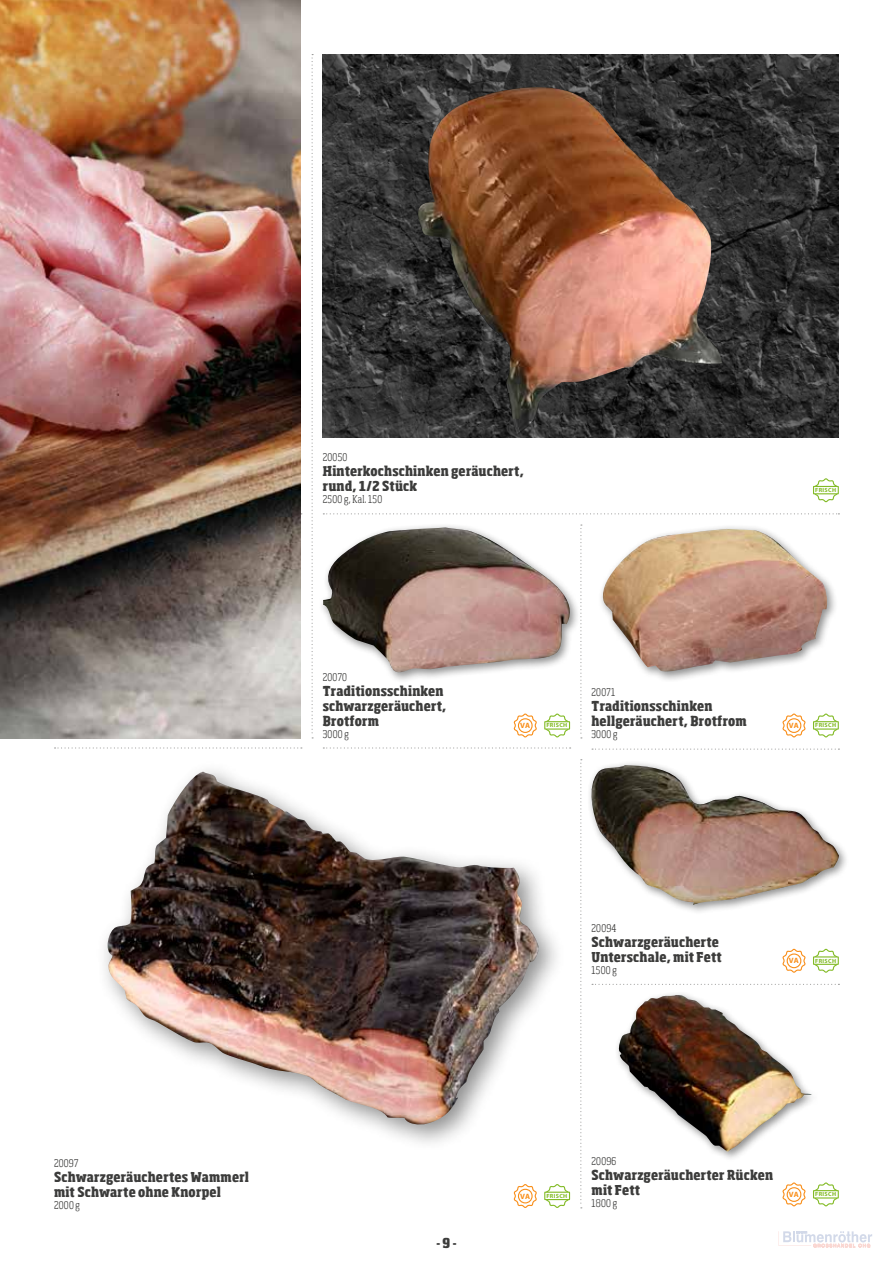
<style>
.page{position:relative;width:893px;height:1263px;background:#fff}
.page>*{position:absolute;margin:0;border:0;box-sizing:border-box;transform-origin:0 0}
.t1{font:800 condensed 13.5px/15px "Sohoma";letter-spacing:.01em;color:#3c3c3b}
.t2{font:300 condensed 10.5px "Sohoma";letter-spacing:.025em;color:#3c3c3b}
.t3{font:700 7.65px "Myriad Pro";letter-spacing:-.005em;color:#f98e19}
.t4{font:700 6px "Myriad Pro";letter-spacing:.05em;color:#83bb26}
</style>
<div class="page">
<svg style="left:779px;top:1231px;width:93px;height:16px"></svg>
<svg style="left:312px;top:54px;width:1px;height:684px"></svg>
<svg style="left:580px;top:759px;width:2px;height:449px"></svg>
<svg style="left:323px;top:513px;width:516px;height:1px"></svg>
<svg style="left:323px;top:747px;width:248px;height:1px"></svg>
<svg style="left:592px;top:748px;width:247px;height:2px"></svg>
<svg style="left:592px;top:984px;width:247px;height:1px"></svg>
<svg style="left:55px;top:747px;width:247px;height:1px"></svg>
<svg style="left:580px;top:524px;width:2px;height:214px"></svg>
<img style="left:323px;top:54px;width:516px;height:383px">
<img style="left:0;top:0;width:301px;height:738px">
<img style="left:416px;top:87px;width:306px;height:347px">
<div style="left:598px;top:524px;width:240px;height:158px;background:#000;opacity:.45"></div>
<img style="left:599px;top:529px;width:229px;height:144px">
<div style="left:318px;top:523px;width:263px;height:160px;background:#000;opacity:.45"></div>
<img style="left:323px;top:528px;width:249px;height:144px">
<div style="left:587px;top:760px;width:263px;height:155px;background:#000;opacity:.45"></div>
<img style="left:590px;top:765px;width:249px;height:140px">
<div style="left:96px;top:760px;width:469px;height:391px;background:#000;opacity:.45"></div>
<img style="left:103px;top:772px;width:436px;height:353px">
<img style="left:618px;top:995px;width:194px;height:157px">
<svg style="left:813px;top:478px;width:25px;height:25px"></svg>
<div style="left:813px;top:486px;width:25px;height:8px;background:#fff"></div>
<div style="left:813px;top:486px;width:26px;height:8px;border:1px solid #83bb26"></div>
<svg style="left:815px;top:713px;width:22px;height:25px"></svg>
<div style="left:813px;top:722px;width:25px;height:7px;background:#fff"></div>
<div style="left:813px;top:721px;width:26px;height:9px;border:1px solid #83bb26"></div>
<svg style="left:546px;top:713px;width:22px;height:25px"></svg>
<div style="left:545px;top:722px;width:24px;height:7px;background:#fff"></div>
<div style="left:544px;top:721px;width:26px;height:9px;border:1px solid #83bb26"></div>
<svg style="left:815px;top:948px;width:22px;height:25px"></svg>
<div style="left:813px;top:957px;width:25px;height:7px;background:#fff"></div>
<div style="left:813px;top:956px;width:26px;height:9px;border:1px solid #83bb26"></div>
<svg style="left:813px;top:1182px;width:25px;height:25px"></svg>
<div style="left:813px;top:1190px;width:25px;height:8px;background:#fff"></div>
<div style="left:813px;top:1190px;width:26px;height:8px;border:1px solid #83bb26"></div>
<svg style="left:545px;top:1184px;width:25px;height:24px"></svg>
<div style="left:545px;top:1192px;width:24px;height:7px;background:#fff"></div>
<div style="left:544px;top:1191px;width:26px;height:9px;border:1px solid #83bb26"></div>
<svg style="left:782px;top:713px;width:24px;height:25px"></svg>
<div style="left:787px;top:718px;width:14px;height:15px;border:1px solid #f98e19;border-radius:50%"></div>
<svg style="left:513px;top:713px;width:24px;height:25px"></svg>
<div style="left:518px;top:718px;width:15px;height:15px;border:1px solid #f98e19;border-radius:50%"></div>
<svg style="left:782px;top:948px;width:24px;height:25px"></svg>
<div style="left:787px;top:953px;width:14px;height:15px;border:1px solid #f98e19;border-radius:50%"></div>
<svg style="left:782px;top:1182px;width:24px;height:25px"></svg>
<div style="left:787px;top:1187px;width:14px;height:15px;border:1px solid #f98e19;border-radius:50%"></div>
<svg style="left:513px;top:1184px;width:24px;height:24px"></svg>
<div style="left:518px;top:1189px;width:15px;height:14px;border:1px solid #f98e19;border-radius:50%"></div>
<p class="t2" style="left:54px;top:1156px;width:26px">20097</p>
<p class="t1" style="left:54px;top:1170px;width:196px">Schwarzgeräuchertes Wammerl mit Schwarte ohne Knorpel</p>
<p class="t2" style="left:54px;top:1198px;width:27px">2000 g</p>
<p class="t2" style="left:323px;top:451px;width:26px">20050</p>
<p class="t1" style="left:323px;top:464px;width:203px">Hinterkochschinken geräuchert, rund, 1/2 Stück</p>
<p class="t2" style="left:323px;top:493px;width:61px">2500 g, Kal. 150</p>
<p class="t4" style="left:815px;top:486px;width:22px">FRISCH</p>
<p class="t2" style="left:323px;top:671px;width:26px">20070</p>
<p class="t1" style="left:323px;top:684px;width:125px">Traditionsschinken schwarzgeräuchert,<br>Brotform</p>
<p class="t2" style="left:323px;top:728px;width:28px">3000 g</p>
<p class="t2" style="left:591px;top:686px;width:25px">20071</p>
<p class="t1" style="left:591px;top:699px;width:157px">Traditionsschinken hellgeräuchert, Brotfrom</p>
<p class="t2" style="left:591px;top:728px;width:28px">3000 g</p>
<p class="t3" style="left:520px;top:721px;width:11px">VA</p>
<p class="t3" style="left:789px;top:721px;width:11px">VA</p>
<p class="t4" style="left:546px;top:721px;width:22px">FRISCH</p>
<p class="t4" style="left:815px;top:721px;width:22px">FRISCH</p>
<p class="t2" style="left:591px;top:921px;width:27px">20094</p>
<p class="t1" style="left:591px;top:934px;width:132px">Schwarzgeräucherte<br>Unterschale, mit Fett</p>
<p class="t2" style="left:591px;top:963px;width:27px">1500 g</p>
<p class="t3" style="left:789px;top:956px;width:11px">VA</p>
<p class="t4" style="left:815px;top:957px;width:22px">FRISCH</p>
<p class="t1" style="left:436px;top:1236px;width:22px">- 9 -</p>
<p class="t2" style="left:591px;top:1155px;width:27px">20096</p>
<p class="t1" style="left:591px;top:1168px;width:183px">Schwarzgeräucherter Rücken mit Fett</p>
<p class="t2" style="left:591px;top:1197px;width:27px">1800 g</p>
<p class="t3" style="left:520px;top:1191px;width:11px">VA</p>
<p class="t3" style="left:789px;top:1189px;width:11px">VA</p>
<p class="t4" style="left:546px;top:1192px;width:22px">FRISCH</p>
<p class="t4" style="left:815px;top:1190px;width:22px">FRISCH</p>
</div>
